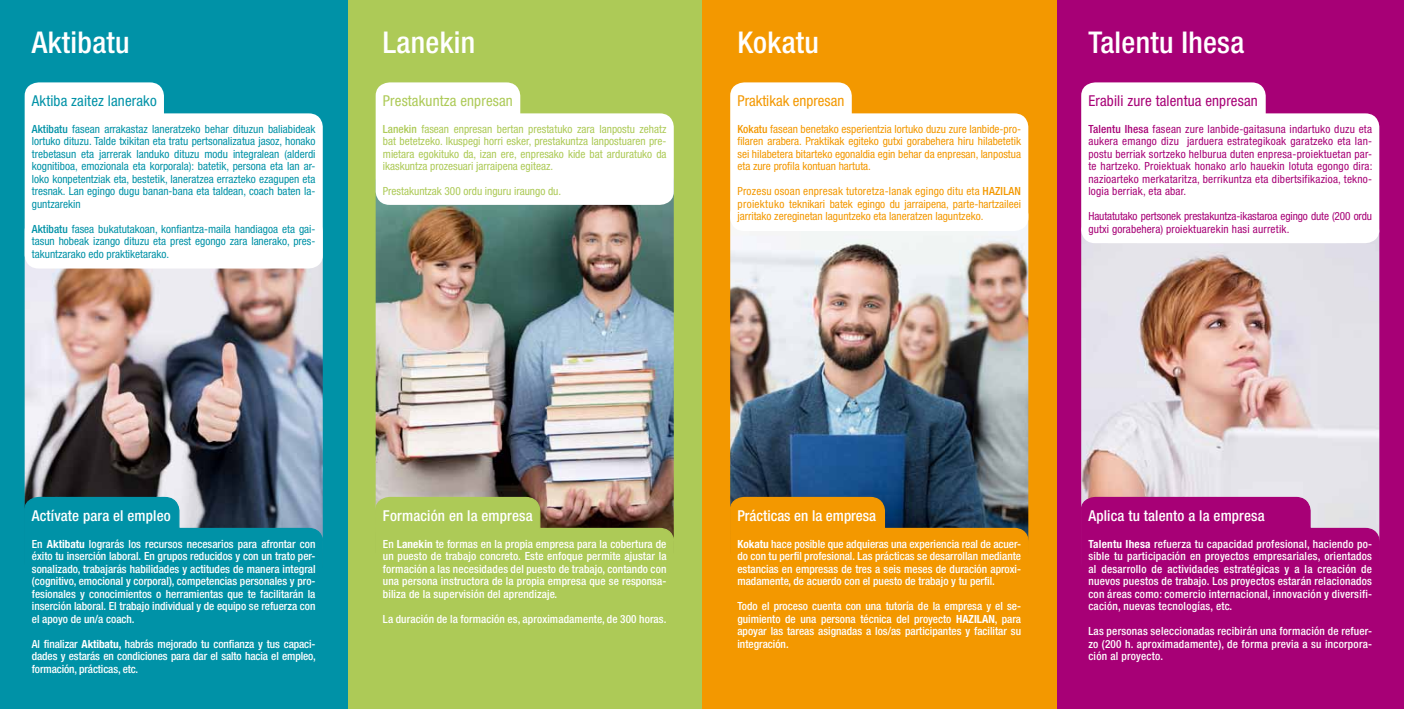
<style>
.page{position:relative;width:1404px;height:709px;background:#fff}
.page>*{position:absolute;margin:0;border:0;box-sizing:border-box;transform-origin:0 0}
.t1{font:500 condensed 30px "Helvetica Neue LT Std";letter-spacing:.01em;color:#fff}
.t2{font:500 condensed 15px "Helvetica Neue LT Std";letter-spacing:.01em;color:#fff}
.t3{font:condensed 15px "Helvetica Neue LT Std";letter-spacing:.01em;color:#a70076}
.t4{font:condensed 15px "Helvetica Neue LT Std";letter-spacing:.01em;color:#0092a7}
.t5{font:condensed 15px "Helvetica Neue LT Std";letter-spacing:.01em;color:#adca57}
.t6{font:condensed 15px "Helvetica Neue LT Std";color:#f39800}
.t7{font:500 condensed 11.25px/12.5px "Helvetica Neue LT Std";letter-spacing:.005em;color:#fff;text-align:justify}
.t8{font:condensed 11.25px/12.5px "Helvetica Neue LT Std";color:#0092a7;text-align:justify}
.t9{font:condensed 11.25px/12.5px "Helvetica Neue LT Std";color:#f39800;text-align:justify}
.t10{font:condensed 11.25px/12.5px "Helvetica Neue LT Std";letter-spacing:.015em;color:#a70076;text-align:justify}
.t11{font:condensed 11.25px/12.5px "Helvetica Neue LT Std";color:#adca57;text-align:justify}
.t12{font:condensed 11.25px/12.5px "Helvetica Neue LT Std";letter-spacing:-.01em;color:#a70076}
.s1{font-weight:500}
.s2{font-weight:700}
</style>
<div class="page">
<div style="left:1056px;top:0;width:347px;height:709px;background:#a70076"></div>
<div style="left:347px;top:0;width:355px;height:709px;background:#adca57"></div>
<div style="left:702px;top:0;width:354px;height:709px;background:#f39800"></div>
<img style="left:730px;top:231px;width:298px;height:265px">
<img style="left:1081px;top:243px;width:297px;height:253px">
<div style="left:0;top:0;width:347px;height:709px;background:#0092a7"></div>
<img style="left:25px;top:268px;width:298px;height:228px">
<img style="left:375px;top:205px;width:298px;height:291px">
<svg style="left:24px;top:496px;width:299px;height:42px"></svg>
<svg style="left:25px;top:82px;width:298px;height:186px;background:#e6f4f6"></svg>
<svg style="left:375px;top:82px;width:298px;height:123px;background:#f3f7e7"></svg>
<svg style="left:730px;top:496px;width:299px;height:45px"></svg>
<svg style="left:730px;top:82px;width:298px;height:149px;background:#fdf1de"></svg>
<svg style="left:375px;top:496px;width:299px;height:42px"></svg>
<svg style="left:1081px;top:82px;width:297px;height:161px;background:#f7e9f3"></svg>
<svg style="left:1081px;top:496px;width:299px;height:45px"></svg>
<h1 class="t1" style="left:32px;top:24px;width:99px">Aktibatu</h1>
<h2 class="t4" style="left:32px;top:92px;width:126px">Aktiba zaitez lanerako</h2>
<p class="t8" style="left:32px;top:122px;width:285px"><span class="s1">Aktibatu</span> fasean arrakastaz laneratzeko behar dituzun baliabideak lortuko dituzu. Talde txikitan eta tratu pertsonalizatua jasoz, honako trebetasun eta jarrerak landuko dituzu modu integralean (alderdi kognitiboa, emozionala eta korporala): batetik, persona eta lan ar&shy;loko konpetentziak eta, bestetik, laneratzea errazteko ezagupen eta tresnak. Lan egingo dugu banan-bana eta taldean, coach baten la&shy;guntzarekin</p>
<p class="t8" style="left:32px;top:222px;width:285px"><span class="s1">Aktibatu</span> fasea bukatutakoan, konfiantza-maila handiagoa eta gai&shy;tasun hobeak izango dituzu eta prest egongo zara lanerako, pres&shy;takuntzarako edo praktiketarako.</p>
<h1 class="t1" style="left:383px;top:24px;width:94px">Lanekin</h1>
<h1 class="t1" style="left:737px;top:24px;width:83px">Kokatu</h1>
<h2 class="t5" style="left:383px;top:92px;width:131px">Prestakuntza enpresan</h2>
<p class="t11" style="left:383px;top:122px;width:285px"><span class="s1">Lanekin</span> fasean enpresan bertan prestatuko zara lanpostu zehatz bat betetzeko. Ikuspegi horri esker, prestakuntza lanpostuaren pre&shy;mietara egokituko da, izan ere, enpresako kide bat arduratuko da ikaskuntza prozesuari jarraipena egiteaz.</p>
<p class="t11" style="left:383px;top:185px;width:180px">Prestakuntzak 300 ordu inguru iraungo du.</p>
<h2 class="t6" style="left:737px;top:92px;width:108px">Praktikak enpresan</h2>
<p class="t9" style="left:737px;top:122px;width:285px"><span class="s1">Kokatu</span> fasean benetako esperientzia lortuko duzu zure lanbide-pro&shy;filaren arabera. Praktikak egiteko gutxi gorabehera hiru hilabetetik sei hilabetera bitarteko egonaldia egin behar da enpresan, lanpostua eta zure profila kontuan hartuta.</p>
<p class="t9" style="left:737px;top:185px;width:285px">Prozesu osoan enpresak tutoretza-lanak egingo ditu eta <span class="s1">HAZILAN </span>proiektuko teknikari batek egingo du jarraipena, parte-hartzaileei jarritako zereginetan laguntzeko eta laneratzen laguntzeko.</p>
<h1 class="t1" style="left:1088px;top:24px;width:157px">Talentu Ihesa</h1>
<h2 class="t3" style="left:1088px;top:92px;width:171px">Erabili zure talentua enpresan</h2>
<p class="t10" style="left:1088px;top:122px;width:285px"><span class="s1">Talentu Ihesa</span> fasean zure lanbide-gaitasuna indartuko duzu eta aukera emango dizu jarduera estrategikoak garatzeko eta lan&shy;postu berriak sortzeko helburua duten enpresa-proiektuetan par&shy;te hartzeko. Proiektuak honako arlo hauekin lotuta egongo dira: nazioarteko merkataritza, berrikuntza eta dibertsifikazioa, tekno&shy;logia berriak, eta abar.</p>
<p class="t12" style="left:1088px;top:210px;width:285px">Hautatutako pertsonek prestakuntza-ikastaroa egingo dute (200 ordu gutxi gorabehera) proiektuarekin hasi aurretik.</p>
<h2 class="t2" style="left:32px;top:507px;width:140px">Actívate para el empleo</h2>
<p class="t7" style="left:32px;top:537px;width:285px">En <span class="s2">Aktibatu</span> lograrás los recursos necesarios para afrontar con éxito tu inserción laboral. En grupos reducidos y con un trato per&shy;sonalizado, trabajarás habilidades y actitudes de manera integral (cognitivo, emocional y corporal), competencias personales y pro&shy;fesionales y conocimientos o herramientas que te facilitarán la inserción laboral. El trabajo individual y de equipo se refuerza con el apoyo de un/a coach.</p>
<p class="t7" style="left:32px;top:637px;width:285px">Al finalizar <span class="s2">Aktibatu,</span> habrás mejorado tu confianza y tus capaci&shy;dades y estarás en condiciones para dar el salto hacia el empleo, formación, prácticas, etc.</p>
<h2 class="t2" style="left:383px;top:507px;width:151px">Formación en la empresa</h2>
<p class="t7" style="left:383px;top:537px;width:285px">En <span class="s2">Lanekin</span> te formas en la propia empresa para la cobertura de un puesto de trabajo concreto. Este enfoque permite ajustar la formación a las necesidades del puesto de trabajo, contando con una persona instructora de la propia empresa que se responsa&shy;biliza de la supervisión del aprendizaje.</p>
<p class="t7" style="left:383px;top:612px;width:285px">La duración de la formación es, aproximadamente, de 300 horas.</p>
<h2 class="t2" style="left:737px;top:507px;width:140px">Prácticas en la empresa</h2>
<p class="t7" style="left:737px;top:537px;width:285px"><span class="s2">Kokatu</span> hace posible que adquieras una experiencia real de acuer&shy;do con tu perfil profesional. Las prácticas se desarrollan mediante estancias en empresas de tres a seis meses de duración aproxi&shy;madamente, de acuerdo con el puesto de trabajo y tu perfil.</p>
<p class="t7" style="left:737px;top:599px;width:285px">Todo el proceso cuenta con una tutoría de la empresa y el se&shy;guimiento de una persona técnica del proyecto <span class="s2">HAZILAN</span>, para apoyar las tareas asignadas a los/as participantes y facilitar su integración.</p>
<h2 class="t2" style="left:1088px;top:507px;width:178px">Aplica tu talento a la empresa</h2>
<p class="t7" style="left:1088px;top:537px;width:285px"><span class="s2">Talentu Ihesa</span> refuerza tu capacidad profesional, haciendo po&shy;sible tu participación en proyectos empresariales, orientados al desarrollo de actividades estratégicas y a la creación de nuevos puestos de trabajo. Los proyectos estarán relacionados con áreas como: comercio internacional, innovación y diversifi&shy;cación, nuevas tecnologías, etc.</p>
<p class="t7" style="left:1088px;top:624px;width:285px">Las personas seleccionadas recibirán una formación de refuer&shy;zo (200 h. aproximadamente), de forma previa a su incorpora&shy;ción al proyecto.</p>
</div>
